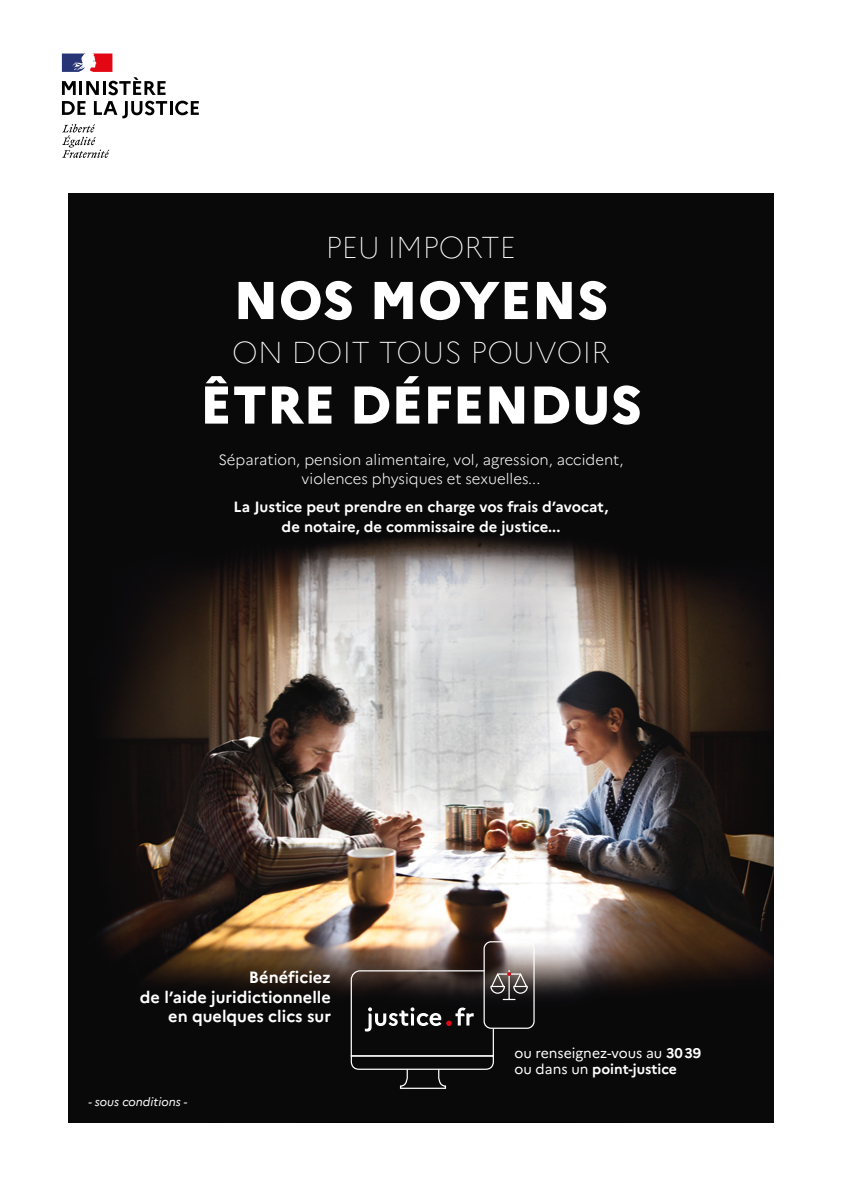
<style>
.page{position:relative;width:842px;height:1191px;background:#fff}
.page>*{position:absolute;margin:0;border:0;box-sizing:border-box;transform-origin:0 0}
.t1{font:800 53px "Marianne";color:#fff}
.t2{font:100 30.2px "Marianne";letter-spacing:.01em;color:#fff}
.t3{font:700 16.4px/19.6px "Marianne";color:#fff;text-align:right}
.t4{font:300 14.8px/19.4px "Marianne";color:#fff;text-align:center}
.t5{font:700 14.8px/19.4px "Marianne";color:#fff;text-align:center}
.t6{font:14px/16.8px "Marianne";color:#fff}
.t7{font:italic 11.8px "Marianne";color:#fff}
.s1{font-weight:700}
</style>
<div class="page">
<img style="left:68px;top:193px;width:706px;height:930px">
<div style="left:483px;top:941px;width:52px;height:87px;border:1px solid #fff;border-radius:7px"></div>
<svg style="left:350px;top:969px;width:178px;height:120px;background:#272424"></svg>
<svg style="left:62px;top:101px;width:24px;height:14px"></svg>
<svg style="left:94px;top:101px;width:105px;height:17px"></svg>
<svg style="left:62px;top:124px;width:47px;height:34px"></svg>
<svg style="left:62px;top:54px;width:104px;height:41px"></svg>
<p class="t2" style="left:326px;top:229px;width:192px">PEU IMPORTE</p>
<p class="t1" style="left:233px;top:268px;width:377px">NOS MOYENS</p>
<p class="t2" style="left:232px;top:333px;width:379px">ON DOIT TOUS POUVOIR</p>
<p class="t1" style="left:200px;top:372px;width:444px">ÊTRE DÉFENDUS</p>
<p class="t4" style="left:218px;top:450px;width:407px">Séparation, pension alimentaire, vol, agression, accident, violences physiques et sexuelles...</p>
<p class="t5" style="left:234px;top:497px;width:376px">La Justice peut prendre en charge vos frais d’avocat, de notaire, de commissaire de justice...</p>
<p class="t3" style="left:140px;top:967px;width:193px">Bénéficiez<br>de l’aide juridictionnelle en quelques clics sur</p>
<p class="t7" style="left:88px;top:1094px;width:100px">- sous conditions -</p>
<p class="t6" style="left:514px;top:1044px;width:188px">ou renseignez-vous au <span class="s1">3039 </span>ou dans un <span class="s1">point-justice</span></p>
</div>
